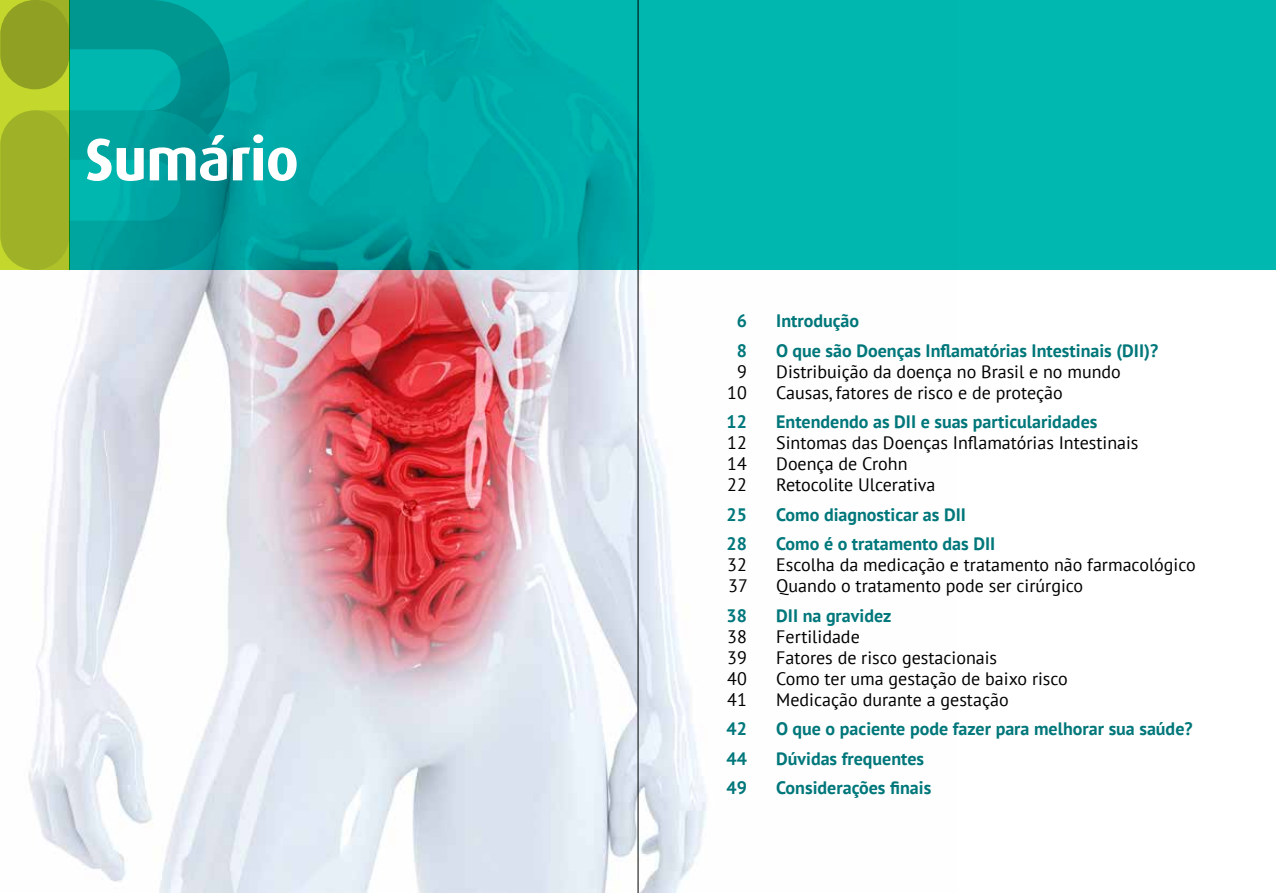
<style>
.page{position:relative;width:1276px;height:893px;background:#fff}
.page>*{position:absolute;margin:0;border:0;box-sizing:border-box;transform-origin:0 0}
.t1{font:700 60px "Dax";letter-spacing:-.015em;color:#fff}
.t2{font:18px/21px "PT Sans";color:#000}
.t3{font:700 18px/29.5px "PT Sans";color:#00777a}
</style>
<div class="page">
<img style="left:28px;top:270px;width:678px;height:623px">
<svg style="left:230px;top:0;width:1046px;height:270px;background:#00b1ab"></svg>
<svg style="left:69px;top:0;width:161px;height:270px;background:#009f9b"></svg>
<svg style="left:0;top:0;width:69px;height:270px;background:#a0b226"></svg>
<hr style="left:638px;top:0;width:1px;height:893px;background:#000">
<h1 class="t1" style="left:85px;top:126px;width:215px">Sumário</h1>
<p class="t3" style="left:736px;top:306px;width:12px">6<br>8</p>
<p class="t2" style="left:727px;top:360px;width:21px;text-align:center">9<br>10</p>
<p class="t3" style="left:726px;top:407px;width:22px">12</p>
<p class="t2" style="left:727px;top:432px;width:21px;text-align:justify">12<br>14<br>22</p>
<p class="t3" style="left:726px;top:499px;width:22px">25<br>28</p>
<p class="t2" style="left:727px;top:554px;width:22px">32<br>37</p>
<p class="t3" style="left:726px;top:600px;width:22px">38</p>
<p class="t2" style="left:727px;top:625px;width:21px;text-align:justify">38<br>39<br>40<br>41</p>
<p class="t3" style="left:726px;top:714px;width:22px;text-align:justify">42<br>44<br>49</p>
<p class="t3" style="left:776px;top:306px;width:383px">Introdução<br>O que são Doenças Inflamatórias Intestinais (DII)?</p>
<p class="t2" style="left:776px;top:360px;width:346px">Distribuição da doença no Brasil e no mundo<br>Causas, fatores de risco e de proteção</p>
<p class="t3" style="left:776px;top:407px;width:323px">Entendendo as DII e suas particularidades</p>
<p class="t2" style="left:776px;top:432px;width:364px">Sintomas das Doenças Inflamatórias Intestinais<br>Doença de Crohn<br>Retocolite Ulcerativa</p>
<p class="t3" style="left:776px;top:499px;width:220px">Como diagnosticar as DII<br>Como é o tratamento das DII</p>
<p class="t2" style="left:776px;top:554px;width:421px">Escolha da medicação e tratamento não farmacológico<br>Quando o tratamento pode ser cirúrgico</p>
<p class="t3" style="left:776px;top:600px;width:117px">DII na gravidez</p>
<p class="t2" style="left:776px;top:625px;width:293px">Fertilidade<br>Fatores de risco gestacionais<br>Como ter uma gestação de baixo risco<br>Medicação durante a gestação</p>
<p class="t3" style="left:776px;top:714px;width:418px">O que o paciente pode fazer para melhorar sua saúde?<br>Dúvidas frequentes<br>Considerações finais</p>
</div>
